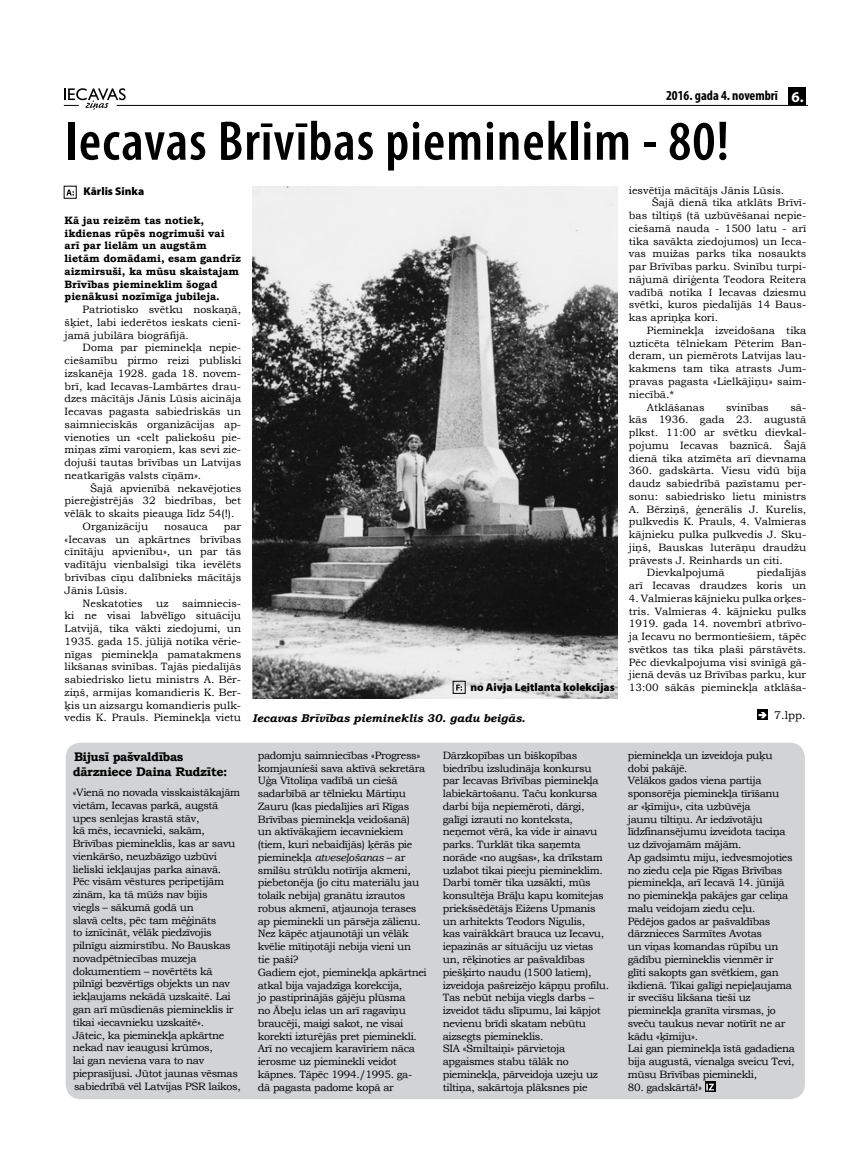
<style>
.page{position:relative;width:851px;height:1170px;background:#fff}
.page>*{position:absolute;margin:0;border:0;box-sizing:border-box;transform-origin:0 0}
.t1{font:600 condensed 56.25px "Myriad Pro";letter-spacing:.02em;color:#000}
.t2{font:700 condensed 13.75px "Myriad Pro";color:#000}
.t3{font:700 12.5px/15px "Bookman Old Style";letter-spacing:-.03em;color:#000}
.t4{font:italic 700 11.25px "Bookman Old Style";color:#000}
.t5{font:900 11.25px "Myriad Pro";color:#000}
.t6{font:11.25px "Bookman Old Style";color:#000}
.t7{font:10.62px/12.8px "Bookman Old Style";letter-spacing:-.03em;color:#000}
.t8{font:10.62px/12.8px "Bookman Old Style";color:#000;text-align:right}
.t9{font:700 10.62px/12.8px "Bookman Old Style";color:#000}
.s1{font-stretch:normal;font-size:15px;color:#fff}
.s2{font-weight:400;font-style:normal;font-size:10.62px}
.s3{font-style:italic}
</style>
<div class="page">
<hr style="left:117px;top:105px;width:689px;height:1px;background:#000">
<svg style="left:64px;top:88px;width:62px;height:22px"></svg>
<div style="left:788px;top:87px;width:18px;height:18px;background:#000"></div>
<svg style="left:66px;top:190px;width:8px;height:5px"></svg>
<div style="left:66px;top:742px;width:738px;height:357px;background:#d1d3d4;border-radius:15px"></div>
<svg style="left:705px;top:1081px;width:10px;height:10px"></svg>
<svg style="left:706px;top:1083px;width:7px;height:7px"></svg>
<svg style="left:757px;top:709px;width:10px;height:11px"></svg>
<svg style="left:758px;top:712px;width:8px;height:6px"></svg>
<img style="left:252px;top:186px;width:365px;height:512px">
<svg style="left:250px;top:684px;width:278px;height:59px"></svg>
<p class="t2" style="left:666px;top:87px;width:139px">2016. gada 4. novembrī <span class="s1">6.</span></p>
<h1 class="t1" style="left:65px;top:110px;width:665px">Iecavas Brīvības piemineklim - 80!</h1>
<p class="t5" style="left:83px;top:185px;width:62px">Kārlis Sinka</p>
<p class="t8" style="left:628px;top:184px;width:157px">iesvētīja mācītājs Jānis Lūsis.</p>
<p class="t8" style="left:651px;top:196px;width:156px">Šajā dienā tika atklāts Brīvī-</p>
<p class="t8" style="left:628px;top:209px;width:179px">bas tiltiņš (tā uzbūvēšanai nepie-</p>
<p class="t8" style="left:628px;top:222px;width:179px">ciešamā nauda - 1500 latu - arī</p>
<p class="t8" style="left:628px;top:235px;width:179px">tika savākta ziedojumos) un Ieca-</p>
<p class="t8" style="left:628px;top:247px;width:179px">vas muižas parks tika nosaukts</p>
<p class="t8" style="left:628px;top:260px;width:179px">par Brīvības parku. Svinību turpi-</p>
<p class="t8" style="left:628px;top:273px;width:179px">nājumā diriģenta Teodora Reitera</p>
<p class="t8" style="left:628px;top:286px;width:179px">vadībā notika I Iecavas dziesmu</p>
<p class="t8" style="left:628px;top:298px;width:179px">svētki, kuros piedalījās 14 Baus-</p>
<p class="t8" style="left:628px;top:311px;width:91px">kas apriņķa kori.</p>
<p class="t8" style="left:646px;top:324px;width:161px">Pieminekļa izveidošana tika</p>
<p class="t8" style="left:628px;top:337px;width:179px">uzticēta tēlniekam Pēterim Ban-</p>
<p class="t8" style="left:628px;top:349px;width:179px">deram, un piemērots Latvijas lau-</p>
<p class="t8" style="left:628px;top:362px;width:179px">kakmens tam tika atrasts Jum-</p>
<p class="t8" style="left:628px;top:375px;width:179px">pravas pagasta «Lielkājiņu» saim-</p>
<p class="t8" style="left:628px;top:388px;width:47px">niecībā.*</p>
<p class="t8" style="left:646px;top:400px;width:59px">Atklāšanas</p>
<p class="t8" style="left:726px;top:400px;width:44px">svinības</p>
<p class="t7" style="left:790px;top:400px;width:17px">sā-</p>
<p class="t8" style="left:628px;top:413px;width:179px">kās 1936. gada 23. augustā</p>
<p class="t8" style="left:628px;top:426px;width:179px">plkst. 11:00 ar svētku dievkal-</p>
<p class="t8" style="left:628px;top:439px;width:179px">pojumu Iecavas baznīcā. Šajā</p>
<p class="t8" style="left:628px;top:451px;width:179px">dienā tika atzīmēta arī dievnama</p>
<p class="t8" style="left:628px;top:464px;width:179px">360. gadskārta. Viesu vidū bija</p>
<p class="t8" style="left:628px;top:477px;width:179px">daudz sabiedrībā pazīstamu per-</p>
<p class="t8" style="left:628px;top:490px;width:179px">sonu: sabiedrisko lietu ministrs</p>
<p class="t8" style="left:628px;top:502px;width:179px">A. Bērziņš, ģenerālis J. Kurelis,</p>
<p class="t8" style="left:628px;top:515px;width:179px">pulkvedis K. Prauls, 4. Valmieras</p>
<p class="t8" style="left:628px;top:528px;width:179px">kājnieku pulka pulkvedis J. Sku-</p>
<p class="t8" style="left:628px;top:541px;width:179px">jiņš, Bauskas luterāņu draudžu</p>
<p class="t8" style="left:628px;top:553px;width:155px">prāvests J. Reinhards un citi.</p>
<p class="t8" style="left:646px;top:566px;width:79px">Dievkalpojumā</p>
<p class="t9" style="left:65px;top:214px;width:178px">Kā jau reizēm tas notiek, ikdienas rūpēs nogrimuši vai arī par lielām un augstām lietām domādami, esam gandrīz aizmirsuši, ka mūsu skaistajam<br>Brīvības piemineklim šogad pienākusi nozīmīga jubileja.</p>
<p class="t7" style="left:65px;top:303px;width:178px;text-align:justify;text-indent:18px">Patriotisko svētku noskaņā, šķiet, labi iederētos ieskats cienī&shy;jamā jubilāra biogrāfijā.</p>
<p class="t7" style="left:65px;top:341px;width:178px;text-align:justify;text-indent:18px">Doma par pieminekļa nepie&shy;ciešamību pirmo reizi publiski izskanēja 1928. gada 18. novem&shy;brī, kad Iecavas-Lambārtes drau&shy;dzes mācītājs Jānis Lūsis aicināja Iecavas pagasta sabiedriskās un saimnieciskās organizācijas ap&shy;vienoties un «celt paliekošu pie&shy;miņas zīmi varoņiem, kas sevi zie&shy;dojuši tautas brīvības un Latvijas neatkarīgās valsts cīņām».</p>
<p class="t8" style="left:90px;top:481px;width:153px">Šajā apvienībā nekavējoties</p>
<p class="t8" style="left:65px;top:494px;width:178px">piereģistrējās 32 biedrības, bet</p>
<p class="t8" style="left:65px;top:507px;width:171px">vēlāk to skaits pieauga līdz 54(!).</p>
<p class="t8" style="left:83px;top:520px;width:67px">Organizāciju</p>
<p class="t8" style="left:164px;top:520px;width:45px">nosauca</p>
<p class="t7" style="left:224px;top:520px;width:19px">par</p>
<p class="t8" style="left:65px;top:532px;width:178px">«Iecavas un apkārtnes brīvības</p>
<p class="t8" style="left:65px;top:545px;width:178px">cīnītāju apvienību», un par tās</p>
<p class="t8" style="left:65px;top:558px;width:178px">vadītāju vienbalsīgi tika ievēlēts</p>
<p class="t8" style="left:65px;top:571px;width:178px">brīvības cīņu dalībnieks mācītājs</p>
<p class="t8" style="left:65px;top:583px;width:64px">Jānis Lūsis.</p>
<p class="t8" style="left:83px;top:596px;width:61px">Neskatoties</p>
<p class="t7" style="left:156px;top:596px;width:14px">uz</p>
<p class="t8" style="left:628px;top:566px;width:179px">piedalījās<br>arī Iecavas draudzes koris un</p>
<p class="t7" style="left:628px;top:592px;width:179px;text-align:justify">4. Valmieras kājnieku pulka orķes&shy;tris. Valmieras 4. kājnieku pulks 1919. gada 14. novembrī atbrīvo&shy;ja Iecavu no bermontiešiem, tāpēc svētkos tas tika plaši pārstāvēts.<br>Pēc dievkalpojuma visi svinīgā gā&shy;jienā devās uz Brīvības parku, kur</p>
<p class="t7" style="left:65px;top:596px;width:178px;text-align:justify;text-indent:117px">saimniecis&shy;ki ne visai labvēlīgo situāciju Latvijā, tika vākti ziedojumi, un 1935. gada 15. jūlijā notika vērie&shy;nīgas pieminekļa pamatakmens likšanas svinības. Tajās piedalījās sabiedrisko lietu ministrs A. Bēr&shy;ziņš, armijas komandieris K. Ber&shy;ķis un aizsargu komandieris pulk-</p>
<p class="t4" style="left:65px;top:709px;width:462px"><span class="s2">vedis K. Prauls. Pieminekļa vietu</span> Iecavas Brīvības piemineklis 30. gadu beigās.</p>
<p class="t6" style="left:774px;top:707px;width:33px">7.lpp.</p>
<p class="t5" style="left:470px;top:680px;width:146px">no Aivja Leitlanta kolekcijas</p>
<p class="t8" style="left:628px;top:681px;width:179px">13:00 sākās pieminekļa atklāša-</p>
<p class="t3" style="left:73px;top:749px;width:156px">Bijusī pašvaldības dārzniece Daina Rudzīte:</p>
<p class="t7" style="left:73px;top:786px;width:169px">«Vienā no novada visskaistākajām vietām, Iecavas parkā, augstā upes senlejas krastā stāv,<br>kā mēs, iecavnieki, sakām,<br>Brīvības piemineklis, kas ar savu vienkāršo, neuzbāzīgo uzbūvi lieliski iekļaujas parka ainavā.<br>Pēc visām vēstures peripetijām zinām, ka tā mūžs nav bijis<br>viegls – sākumā godā un<br>slavā celts, pēc tam mēģināts<br>to iznīcināt, vēlāk piedzīvojis pilnīgu aizmirstību. No Bauskas novadpētniecības muzeja dokumentiem – novērtēts kā pilnīgi bezvērtīgs objekts un nav iekļaujams nekādā uzskaitē. Lai gan arī mūsdienās piemineklis ir tikai «iecavnieku uzskaitē».<br>Jāteic, ka pieminekļa apkārtne nekad nav ieaugusi krūmos,<br>lai gan neviena vara to nav pieprasījusi. Jūtot jaunas vēsmas sabiedrībā vēl Latvijas PSR laikos,</p>
<p class="t7" style="left:258px;top:748px;width:170px">padomju saimniecības «Progress» komjaunieši sava aktīvā sekretāra<br>Uģa Vītoliņa vadībā un ciešā sadarbībā ar tēlnieku Mārtiņu<br>Zauru (kas piedalījies arī Rīgas<br>Brīvības pieminekļa veidošanā)<br>un aktīvākajiem iecavniekiem (tiem, kuri nebaidījās) ķērās pie pieminekļa <span class="s3">atveseļošanas</span> – ar smilšu strūklu notīrīja akmeni, piebetonēja (jo citu materiālu jau tolaik nebija) granātu izrautos robus akmenī, atjaunoja terases ap pieminekli un pārsēja zālienu.<br>Nez kāpēc atjaunotāji un vēlāk kvēlie mītiņotāji nebija vieni un<br>tie paši?<br>Gadiem ejot, pieminekļa apkārtnei atkal bija vajadzīga korekcija,<br>jo pastiprinājās gājēju plūsma<br>no Ābeļu ielas un arī ragaviņu braucēji, maigi sakot, ne visai korekti izturējās pret pieminekli.<br>Arī no vecajiem karavīriem nāca ierosme uz pieminekli veidot kāpnes. Tāpēc 1994./1995. ga&shy;dā pagasta padome kopā ar</p>
<p class="t7" style="left:442px;top:748px;width:168px">Dārzkopības un biškopības biedrību izsludināja konkursu par Iecavas Brīvības pieminekļa labiekārtošanu. Taču konkursa darbi bija nepiemēroti, dārgi, galīgi izrauti no konteksta, neņemot vērā, ka vide ir ainavu parks. Turklāt tika saņemta norāde «no augšas», ka drīkstam uzlabot tikai pieeju piemineklim.<br>Darbi tomēr tika uzsākti, mūs konsultēja Brāļu kapu komitejas priekšsēdētājs Eižens Upmanis un arhitekts Teodors Nigulis,<br>kas vairākkārt brauca uz Iecavu, iepazinās ar situāciju uz vietas un, rēķinoties ar pašvaldības piešķirto naudu (1500 latiem), izveidoja pašreizējo kāpņu profilu.<br>Tas nebūt nebija viegls darbs – izveidot tādu slīpumu, lai kāpjot nevienu brīdi skatam nebūtu aizsegts piemineklis.<br>SIA «Smiltaiņi» pārvietoja apgaismes stabu tālāk no pieminekļa, pārveidoja uzeju uz tiltiņa, sakārtoja plāksnes pie</p>
<p class="t7" style="left:627px;top:748px;width:169px">pieminekļa un izveidoja puķu dobi pakājē.<br>Vēlākos gados viena partija sponsorēja pieminekļa tīrīšanu<br>ar «ķīmiju», cita uzbūvēja<br>jaunu tiltiņu. Ar iedzīvotāju līdzfinansējumu izveidota taciņa uz dzīvojamām mājām.<br>Ap gadsimtu miju, iedvesmojoties no ziedu ceļa pie Rīgas Brīvības pieminekļa, arī Iecavā 14. jūnijā no pieminekļa pakājes gar celiņa malu veidojam ziedu ceļu.<br>Pēdējos gados ar pašvaldības dārznieces Sarmītes Avotas<br>un viņas komandas rūpību un gādību piemineklis vienmēr ir<br>glīti sakopts gan svētkiem, gan ikdienā. Tikai galīgi nepieļaujama ir svecīšu likšana tieši uz pieminekļa granīta virsmas, jo sveču taukus nevar notīrīt ne ar kādu «ķīmiju».<br>Lai gan pieminekļa īstā gadadiena bija augustā, vienalga sveicu Tevi, mūsu Brīvības pieminekli,</p>
<p class="t7" style="left:627px;top:1080px;width:76px">80. gadskārtā!»</p>
</div>
